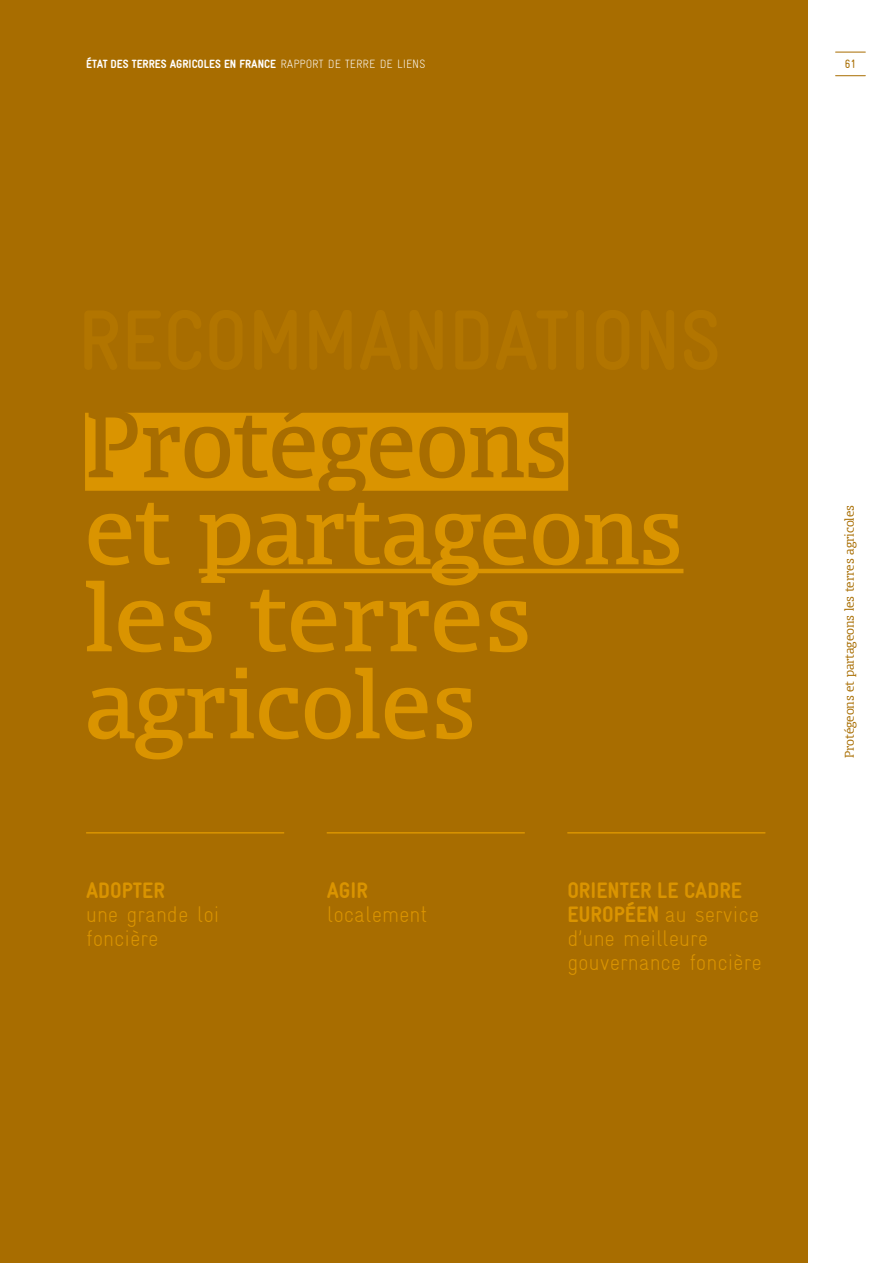
<style>
.page{position:relative;width:893px;height:1263px;background:#fff}
.page>*{position:absolute;margin:0;border:0;box-sizing:border-box;transform-origin:0 0}
.t1{font:90px/87px "Olsen";color:#da9400}
.t2{font:90px "Olsen";letter-spacing:-.01em;color:#a86d00}
.t3{font:300 condensed 22.5px/24px "Gravur";color:#da9400}
.t4{font:900 condensed 22.5px "Gravur";color:#da9400}
.t5{font:900 condensed 12px "Gravur";color:#fff}
.t6{font:300 12px "Olsen";color:#a86d00}
.t7{font:condensed 12px "Gravur";color:#a86d00}
.s1{font-weight:300}
.s2{font-weight:900}
</style>
<div class="page">
<svg style="left:836px;top:52px;width:29px;height:1px"></svg>
<svg style="left:836px;top:75px;width:29px;height:1px"></svg>
<div style="left:0;top:0;width:808px;height:1263px;background:#a86d00"></div>
<hr style="left:86px;top:832px;width:198px;height:1px;background:#da9400">
<hr style="left:327px;top:832px;width:198px;height:1px;background:#da9400">
<hr style="left:567px;top:832px;width:198px;height:1px;background:#da9400">
<div style="left:85px;top:413px;width:483px;height:78px;background:#da9400"></div>
<hr style="left:199px;top:569px;width:484px;height:4px;background:#da9400">
<p class="t5" style="left:86px;top:57px;width:341px">ÉTAT DES TERRES AGRICOLES EN FRANCE <span class="s1">RAPPORT DE TERRE DE LIENS</span></p>
<p class="t7" style="left:845px;top:57px;width:13px">61</p>
<h1 class="t2" style="left:85px;top:386px;width:485px">Protégeons</h1>
<h1 class="t1" style="left:85px;top:486px;width:600px">et partageons les terres agricoles</h1>
<p class="t4" style="left:86px;top:877px;width:80px">ADOPTER</p>
<p class="t3" style="left:86px;top:902px;width:135px">une grande loi foncière</p>
<p class="t4" style="left:327px;top:877px;width:43px">AGIR</p>
<p class="t3" style="left:327px;top:902px;width:102px">localement</p>
<p class="t3" style="left:567px;top:878px;width:196px"><span class="s2">ORIENTER LE CADRE<br>EUROPÉEN</span> au service d’une meilleure gouvernance foncière</p>
<p class="t6" style="left:842px;top:758px;width:255px;rotate:-90deg">Protégeons et partageons les terres agricoles</p>
</div>
